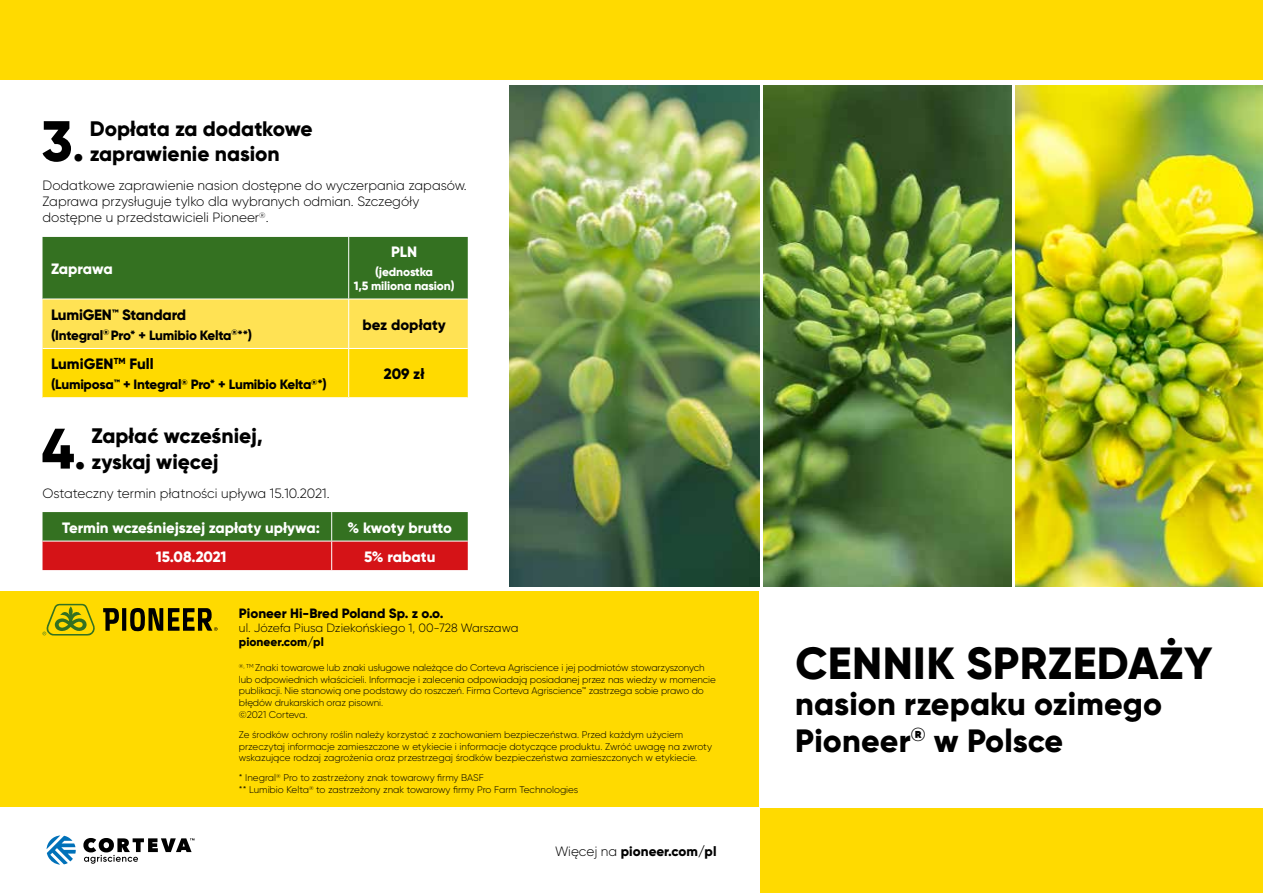
<style>
.page{position:relative;width:1263px;height:893px;background:#ffda00}
.page>*{position:absolute;margin:0;border:0;box-sizing:border-box;transform-origin:0 0}
.t1{font:800 57px "Gilroy";color:#000}
.t2{font:800 45px "Gilroy";letter-spacing:.01em;color:#000}
.t3{font:800 32.25px/36.2px "Gilroy";letter-spacing:.005em;color:#000}
.t4{font:800 21px/25.2px "Gilroy";color:#000}
.t5{font:800 15px "Gilroy";color:#fff}
.t6{font:800 15px "Gilroy";color:#000}
.t7{font:300 13.5px/16.2px "Gilroy";color:#000}
.t8{font:800 13.5px "Gilroy";letter-spacing:-.015em;color:#000}
.t9{font:300 12px "Gilroy";letter-spacing:-.005em;color:#000}
.t10{font:800 12px/14.4px "Gilroy";letter-spacing:-.01em;color:#fff;text-align:center}
.t11{font:800 12px "Gilroy";color:#000}
.t12{font:300 9.75px/11.7px "Gilroy";letter-spacing:-.01em;color:#000}
.s1{font-size:40.65px}
.s2{font-weight:300}
</style>
<div class="page">
<div style="left:0;top:81px;width:1263px;height:510px;background:#fff"></div>
<div style="left:759px;top:591px;width:504px;height:217px;background:#fff"></div>
<div style="left:0;top:808px;width:759px;height:85px;background:#fff"></div>
<svg style="left:43px;top:237px;width:425px;height:160px;background:#afb327"></svg>
<hr style="left:348px;top:237px;width:1px;height:62px;background:#fff">
<hr style="left:43px;top:299px;width:306px;height:1px;background:#fff">
<hr style="left:349px;top:299px;width:119px;height:1px;background:#fff">
<hr style="left:348px;top:299px;width:1px;height:49px;background:#fff">
<hr style="left:43px;top:348px;width:306px;height:1px;background:#fff">
<hr style="left:349px;top:348px;width:119px;height:1px;background:#fff">
<hr style="left:348px;top:349px;width:1px;height:48px;background:#fff">
<svg style="left:43px;top:512px;width:425px;height:58px;background:#864620"></svg>
<svg style="left:103px;top:608px;width:16px;height:23px"></svg>
<svg style="left:122px;top:608px;width:4px;height:23px"></svg>
<svg style="left:130px;top:608px;width:88px;height:23px"></svg>
<svg style="left:43px;top:604px;width:52px;height:32px"></svg>
<svg style="left:47px;top:835px;width:29px;height:30px"></svg>
<svg style="left:83px;top:838px;width:111px;height:26px"></svg>
<img style="left:763px;top:85px;width:248px;height:502px">
<img style="left:1015px;top:85px;width:248px;height:502px">
<img style="left:509px;top:85px;width:250px;height:502px">
<h1 class="t1" style="left:41px;top:105px;width:44px">3<span class="s1">.</span></h1>
<h3 class="t4" style="left:90px;top:116px;width:224px">Dopłata za dodatkowe zaprawienie nasion</h3>
<h3 class="t7" style="left:43px;top:177px;width:426px">Dodatkowe zaprawienie nasion dostępne do wyczerpania zapasów.<br>Zaprawa przysługuje tylko dla wybranych odmian. Szczegóły dostępne u przedstawicieli Pioneer<sup>®</sup>.</h3>
<h3 class="t5" style="left:51px;top:259px;width:63px">Zaprawa</h3>
<h3 class="t5" style="left:391px;top:243px;width:27px">PLN</h3>
<p class="t10" style="left:354px;top:265px;width:102px">(jednostka<br>1,5 miliona nasion)</p>
<h3 class="t6" style="left:51px;top:305px;width:137px">LumiGEN™ Standard</h3>
<h3 class="t8" style="left:51px;top:327px;width:203px">(Integral<sup>®</sup> Pro* + Lumibio Kelta<sup>®</sup>**)</h3>
<h3 class="t6" style="left:51px;top:354px;width:104px">LumiGEN<sup>TM</sup> Full</h3>
<h3 class="t8" style="left:51px;top:376px;width:277px">(Lumiposa™ + Integral<sup>®</sup> Pro* + Lumibio Kelta<sup>®</sup>*)</h3>
<h3 class="t6" style="left:362px;top:315px;width:85px">bez dopłaty</h3>
<h3 class="t6" style="left:384px;top:364px;width:42px">209 zł</h3>
<h1 class="t1" style="left:41px;top:413px;width:46px">4<span class="s1">.</span></h1>
<h3 class="t4" style="left:92px;top:423px;width:173px">Zapłać wcześniej, zyskaj więcej</h3>
<h3 class="t7" style="left:43px;top:485px;width:289px">Ostateczny termin płatności upływa 15.10.2021.</h3>
<h3 class="t5" style="left:62px;top:518px;width:259px">Termin wcześniejszej zapłaty upływa:</h3>
<h3 class="t5" style="left:348px;top:518px;width:106px">% kwoty brutto</h3>
<h3 class="t5" style="left:156px;top:547px;width:72px">15.08.2021</h3>
<h3 class="t5" style="left:364px;top:547px;width:73px">5% rabatu</h3>
<h3 class="t8" style="left:239px;top:604px;width:206px">Pioneer Hi-Bred Poland Sp. z o.o.</h3>
<p class="t9" style="left:239px;top:620px;width:281px">ul. Józefa Piusa Dziekońskiego 1, 00-728 Warszawa</p>
<p class="t11" style="left:239px;top:635px;width:86px">pioneer.com/pl</p>
<p class="t12" style="left:239px;top:661px;width:478px"><sup>®,</sup> <sup>TM</sup> Znaki towarowe lub znaki usługowe należące do Corteva Agriscience i jej podmiotów stowarzyszonych lub odpowiednich właścicieli. Informacje i zalecenia odpowiadają posiadanej przez nas wiedzy w momencie publikacji. Nie stanowią one podstawy do roszczeń. Firma Corteva Agriscience™ zastrzega sobie prawo do błędów drukarskich oraz pisowni.<br>©2021 Corteva.</p>
<p class="t12" style="left:239px;top:728px;width:475px">Ze środków ochrony roślin należy korzystać z zachowaniem bezpieczeństwa. Przed każdym użyciem przeczytaj informacje zamieszczone w etykiecie i informacje dotyczące produktu. Zwróć uwagę na zwroty wskazujące rodzaj zagrożenia oraz przestrzegaj środków bezpieczeństwa zamieszczonych w etykiecie.</p>
<p class="t12" style="left:239px;top:772px;width:341px">* Inegral<sup>®</sup> Pro to zastrzeżony znak towarowy firmy BASF<br>** Lumibio Kelta<sup>®</sup> to zastrzeżony znak towarowy firmy Pro Farm Technologies</p>
<h3 class="t8" style="left:555px;top:843px;width:163px"><span class="s2">Więcej na</span> pioneer.com/pl</h3>
<h2 class="t2" style="left:795px;top:635px;width:418px">CENNIK SPRZEDAŻY</h2>
<h3 class="t3" style="left:795px;top:686px;width:368px">nasion rzepaku ozimego<br>Pioneer<sup>®</sup> w Polsce</h3>
</div>
